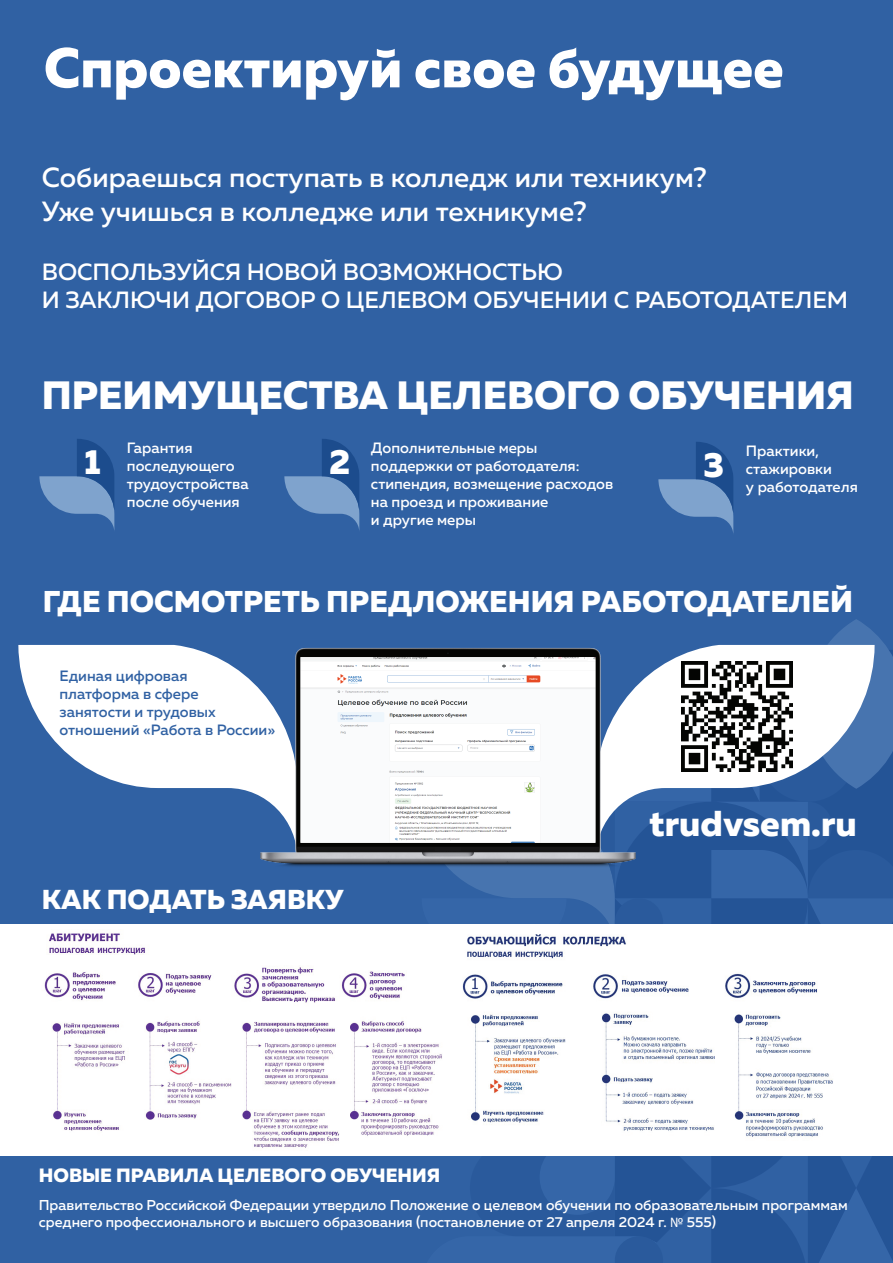
<style>
.page{position:relative;width:893px;height:1263px;background:#3061a3}
.page>*{position:absolute;margin:0;border:0;box-sizing:border-box;transform-origin:0 0}
.t1{font:800 55.88px "Muller";color:#fff}
.t2{font:800 39.45px "Muller";color:#fff}
.t3{font:800 36px "Muller";color:#fff}
.t4{font:800 34.88px "Muller";color:#fff}
.t5{font:800 30.08px "Muller";color:#fff}
.t6{font:500 27.75px/33.2px "Muller";color:#fff}
.t7{font:800 27.3px "Muller";color:#fff}
.t8{font:500 23.48px/28.1px "Muller";color:#fff}
.t9{font:800 19.2px "Muller";color:#fff}
.t10{font:500 14.92px/17.9px "Muller";color:#fff}
.t11{font:500 14.92px/17.9px "Muller";color:#3061a3}
.t12{font:500 14.33px/17.2px "Muller";color:#fff}
.s1{font-family:"Myriad Pro";font-weight:400}
</style>
<div class="page">
<svg style="left:422px;top:619px;width:471px;height:644px"></svg>
<svg style="left:39px;top:439px;width:75px;height:89px"></svg>
<svg style="left:284px;top:439px;width:75px;height:90px"></svg>
<svg style="left:658px;top:442px;width:75px;height:89px"></svg>
<div style="left:0;top:925px;width:893px;height:231px;background:#fff"></div>
<img style="left:44px;top:933px;width:789px;height:215px">
<svg style="left:18px;top:645px;width:236px;height:149px;fill:#fff"></svg>
<svg style="left:595px;top:645px;width:280px;height:214px"></svg>
<img style="left:682px;top:661px;width:110px;height:111px">
<img style="left:254px;top:647px;width:388px;height:225px">
<hr style="left:435px;top:847px;width:26px;height:4px;background:#181718">
<h1 class="t1" style="left:44px;top:33px;width:741px">Спроектируй свое будущее</h1>
<h3 class="t6" style="left:42px;top:161px;width:667px">Собираешься поступать в колледж или техникум?<br>Уже учишься в колледже или техникуме?</h3>
<h3 class="t8" style="left:42px;top:257px;width:808px">ВОСПОЛЬЗУЙСЯ НОВОЙ ВОЗМОЖНОСТЬЮ<br>И ЗАКЛЮЧИ ДОГОВОР О ЦЕЛЕВОМ ОБУЧЕНИИ С РАБОТОДАТЕЛЕМ</h3>
<h2 class="t2" style="left:42px;top:370px;width:814px">ПРЕИМУЩЕСТВА ЦЕЛЕВОГО ОБУЧЕНИЯ</h2>
<h3 class="t4" style="left:84px;top:440px;width:18px">1</h3>
<p class="t10" style="left:371px;top:439px;width:244px">Дополнительные меры поддержки от работодателя: стипендия, возмещение расходов на проезд и проживание<br>и другие меры</p>
<p class="t10" style="left:127px;top:439px;width:123px">Гарантия последующего трудоустройства после обучения</p>
<h3 class="t4" style="left:329px;top:440px;width:23px">2</h3>
<p class="t10" style="left:746px;top:442px;width:113px">Практики, стажировки<br>у работодателя</p>
<h3 class="t4" style="left:703px;top:443px;width:23px">3</h3>
<h3 class="t5" style="left:43px;top:583px;width:812px">ГДЕ ПОСМОТРЕТЬ ПРЕДЛОЖЕНИЯ РАБОТОДАТЕЛЕЙ</h3>
<p class="t11" style="left:59px;top:667px;width:217px">Единая цифровая<br>платформа в сфере<br>занятости и трудовых отношений «Работа в России»</p>
<h3 class="t7" style="left:42px;top:882px;width:303px">КАК ПОДАТЬ ЗАЯВКУ</h3>
<p class="t9" style="left:39px;top:1163px;width:403px">НОВЫЕ ПРАВИЛА ЦЕЛЕВОГО ОБУЧЕНИЯ</p>
<h3 class="t3" style="left:650px;top:800px;width:209px">trudvsem.ru</h3>
<p class="t12" style="left:39px;top:1196px;width:811px">Правительство Российской Федерации утвердило Положение о целевом обучении по образовательным программам среднего профессионального и высшего образования (постановление от 27 апреля 2024 г. <span class="s1">№</span> 555)</p>
</div>
